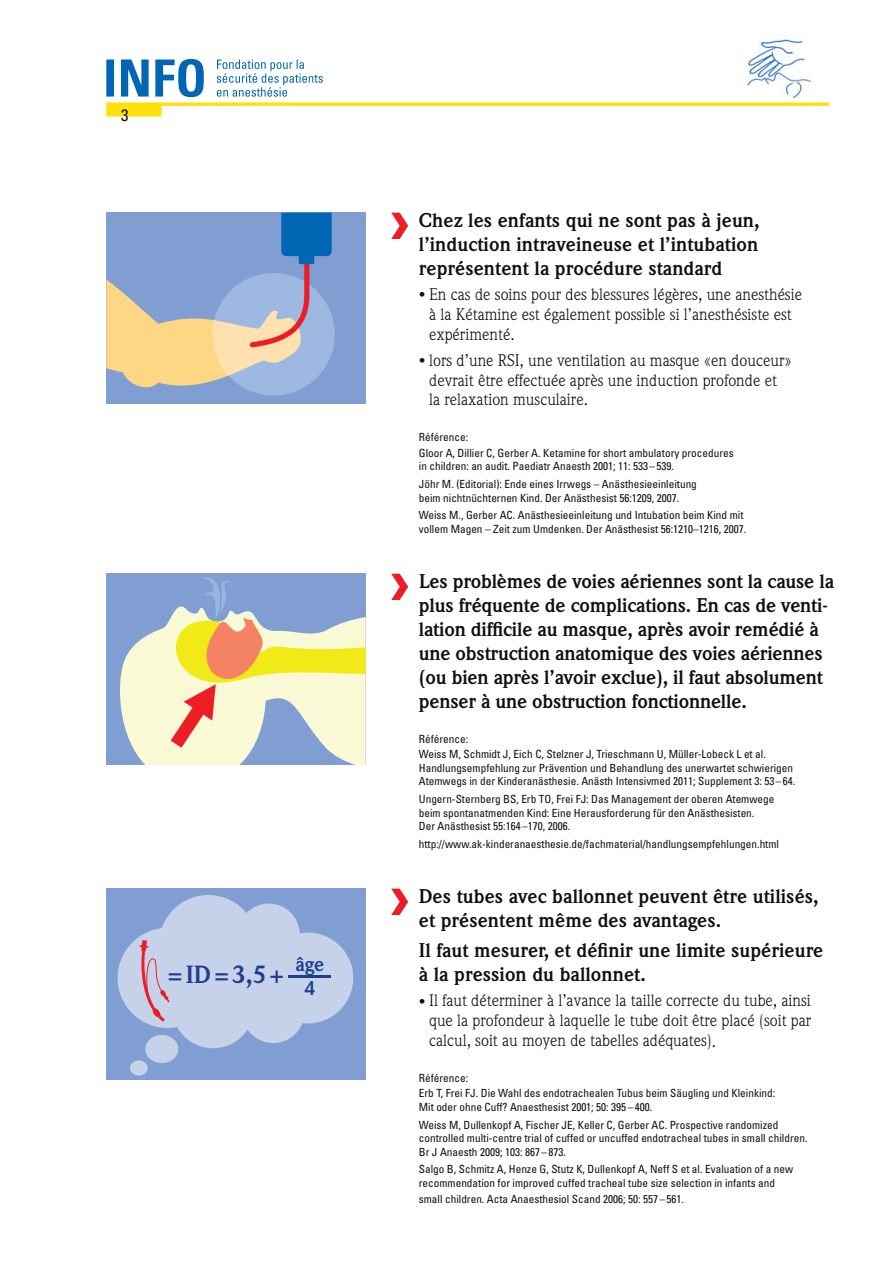
<style>
.page{position:relative;width:893px;height:1263px;background:#fff}
.page>*{position:absolute;margin:0;border:0;box-sizing:border-box;transform-origin:0 0}
.Lead_im_Inhalt{font:700 24.45px "Weidemann Std";color:#1d3d8d}
.Lead_im_Inhalt-2{font:700 19.5px/24px "Weidemann Std";letter-spacing:-.01em;color:#0d0f11}
.Lead_im_Inhalt-3{font:700 19.5px "Weidemann Std";color:#1d3d8d}
.t1{font:16.5px/19.8px "Weidemann Std";color:#0d0f11}
.t2{font:condensed 16.5px "Univers LT Std";color:#0d0f11}
.Referenz{font:condensed 11.25px/13.5px "Univers LT Std";color:#0d0f11}
.s1{font-family:"Frutiger LT Std";font-weight:300;font-size:13.5px}
</style>
<div class="page">
<svg style="left:391px;top:213px;width:17px;height:26px"></svg>
<img style="left:752px;top:39px;width:53px;height:20px">
<svg style="left:106px;top:59px;width:723px;height:58px"></svg>
<svg style="left:391px;top:574px;width:17px;height:26px"></svg>
<div style="left:106px;top:574px;width:260px;height:191px;background:#809ed1"></div>
<svg style="left:119px;top:577px;width:247px;height:188px"></svg>
<div style="left:106px;top:213px;width:260px;height:191px;background:#809ed1"></div>
<svg style="left:106px;top:213px;width:226px;height:183px"></svg>
<svg style="left:391px;top:889px;width:17px;height:26px"></svg>
<div style="left:106px;top:889px;width:260px;height:191px;background:#809ed1"></div>
<div style="left:145px;top:1035px;width:33px;height:28px;background:#c6d2ea;border-radius:50%"></div>
<div style="left:130px;top:1060px;width:18px;height:15px;background:#c6d2ea;border-radius:50%"></div>
<svg style="left:118px;top:895px;width:235px;height:153px"></svg>
<h3 class="t2" style="left:121px;top:105px;width:9px">3</h3>
<p class="Lead_im_Inhalt" style="left:168px;top:960px;width:118px">=ID=3,5+</p>
<p class="Lead_im_Inhalt-3" style="left:295px;top:953px;width:31px">âge</p>
<p class="Lead_im_Inhalt-3" style="left:304px;top:977px;width:12px">4</p>
<p class="Lead_im_Inhalt-2" style="left:419px;top:208px;width:342px;text-align:justify">Chez les enfants qui ne sont pas à jeun, l’induction intraveineuse et l’intubation représentent la procédure standard</p>
<p class="t1" style="left:429px;top:284px;width:374px;text-indent:-10px"><span class="s1">•</span> En cas de soins pour des blessures légères, une anesthésie à la Kétamine est également possible si l’anesthésiste est expérimenté.</p>
<p class="t1" style="left:429px;top:350px;width:364px;text-indent:-10px"><span class="s1">•</span> lors d’une RSI, une ventilation au masque «en douceur» devrait être effectuée après une induction profonde et la relaxation musculaire.</p>
<p class="Referenz" style="left:419px;top:430px;width:51px">Référence:</p>
<p class="Referenz" style="left:419px;top:446px;width:316px">Gloor A, Dillier C, Gerber A. Ketamine for short ambulatory procedures in children: an audit. Paediatr Anaesth 2001; 11: 533– 539.</p>
<p class="Referenz" style="left:419px;top:477px;width:280px">Jöhr M. (Editorial): Ende eines Irrwegs – Anästhesieeinleitung beim nichtnüchternen Kind. Der Anästhesist 56:1209, 2007.</p>
<p class="Referenz" style="left:419px;top:508px;width:329px">Weiss M., Gerber AC. Anästhesieeinleitung und Intubation beim Kind mit vollem Magen – Zeit zum Umdenken. Der Anästhesist 56:1210–1216, 2007.</p>
<p class="Lead_im_Inhalt-2" style="left:419px;top:569px;width:417px">Les problèmes de voies aériennes sont la cause la plus fréquente de complications. En cas de venti&shy;lation difficile au masque, après avoir remédié à une obstruction anatomique des voies aériennes (ou bien après l’avoir exclue), il faut absolument penser à une obstruction fonctionnelle.</p>
<p class="Referenz" style="left:419px;top:732px;width:51px">Référence:</p>
<p class="Referenz" style="left:419px;top:747px;width:378px">Weiss M, Schmidt J, Eich C, Stelzner J, Trieschmann U, Müller-Lobeck L et al.<br>Handlungsempfehlung zur Prävention und Behandlung des unerwartet schwierigen<br>Atemwegs in der Kinderanästhesie. Anästh Intensivmed 2011; Supplement 3: 53–64.</p>
<p class="Referenz" style="left:419px;top:792px;width:357px">Ungern-Sternberg BS, Erb TO, Frei FJ: Das Management der oberen Atemwege beim spontanatmenden Kind: Eine Herausforderung für den Anästhesisten.<br>Der Anästhesist 55:164–170, 2006.</p>
<p class="Referenz" style="left:419px;top:837px;width:362px">http://www.ak-kinderanaesthesie.de/fachmaterial/handlungsempfehlungen.html</p>
<p class="Lead_im_Inhalt-2" style="left:419px;top:884px;width:401px">Des tubes avec ballonnet peuvent être utilisés, et présentent même des avantages.</p>
<p class="Lead_im_Inhalt-2" style="left:419px;top:938px;width:406px">Il faut mesurer, et définir une limite supérieure à la pression du ballonnet.</p>
<p class="t1" style="left:429px;top:991px;width:384px;text-align:justify;text-indent:-10px"><span class="s1">•</span> Il faut déterminer à l’avance la taille correcte du tube, ainsi que la profondeur à laquelle le tube doit être placé (soit par calcul, soit au moyen de tabelles adéquates).</p>
<p class="Referenz" style="left:419px;top:1071px;width:51px">Référence:</p>
<p class="Referenz" style="left:419px;top:1086px;width:358px">Erb T, Frei FJ. Die Wahl des endotrachealen Tubus beim Säugling und Kleinkind:<br>Mit oder ohne Cuff? Anaesthesist 2001; 50: 395– 400.</p>
<p class="Referenz" style="left:419px;top:1118px;width:390px">Weiss M, Dullenkopf A, Fischer JE, Keller C, Gerber AC. Prospective randomized controlled multi-centre trial of cuffed or uncuffed endotracheal tubes in small children.<br>Br J Anaesth 2009; 103: 867– 873.</p>
<p class="Referenz" style="left:419px;top:1162px;width:376px">Salgo B, Schmitz A, Henze G, Stutz K, Dullenkopf A, Neff S et al. Evaluation of a new recommendation for improved cuffed tracheal tube size selection in infants and</p>
<p class="Referenz" style="left:419px;top:1192px;width:267px">small children. Acta Anaesthesiol Scand 2006; 50: 557–561.</p>
</div>
